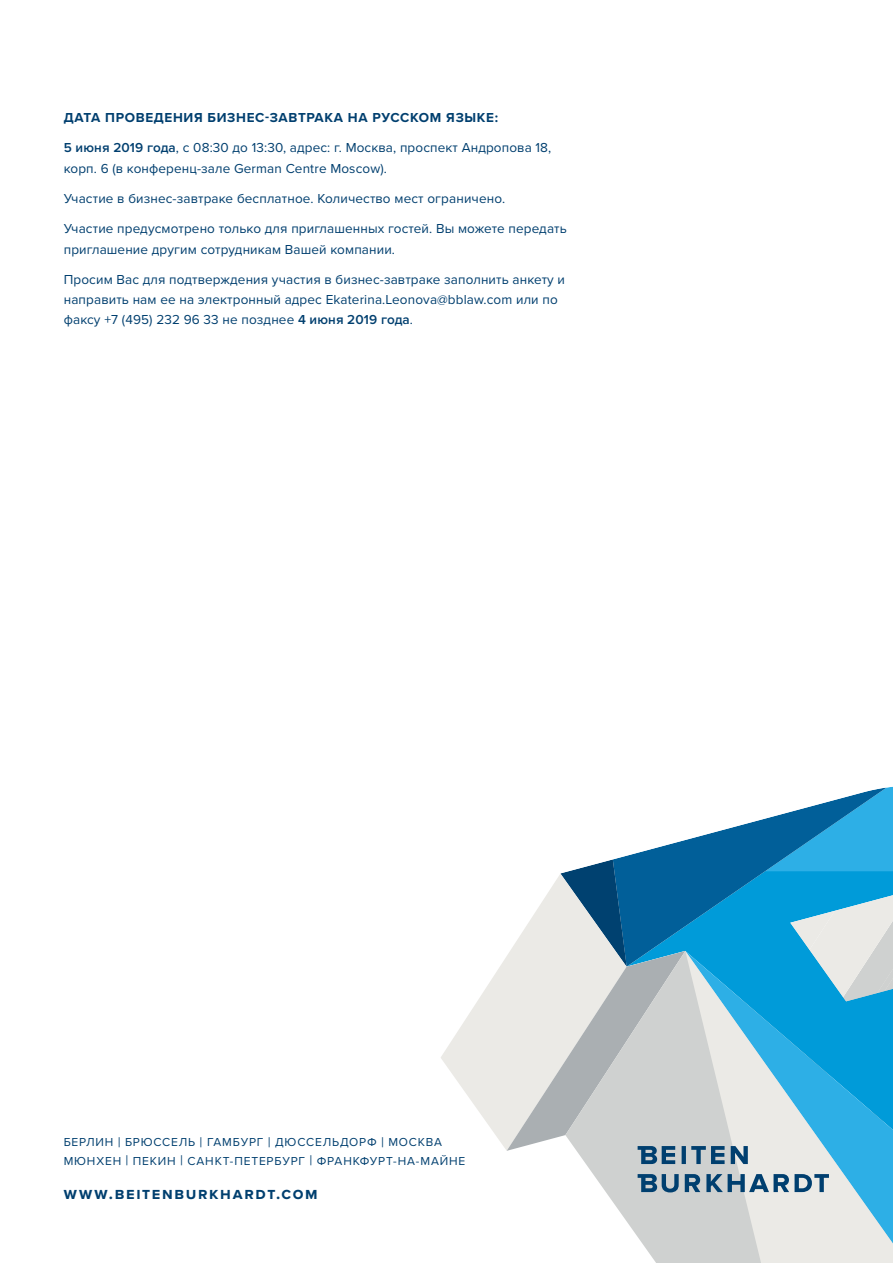
<style>
.page{position:relative;width:893px;height:1263px;background:#fff}
.page>*{position:absolute;margin:0;border:0;box-sizing:border-box;transform-origin:0 0}
.t1{font:700 16.5px "Proxima Nova";letter-spacing:.1em;color:#003f6f}
.t2{font:13.5px/20.2px "Proxima Nova";letter-spacing:.01em;color:#003f6f}
.t3{font:700 13.5px "Proxima Nova";letter-spacing:.05em;color:#003f6f}
.t4{font:12px/18.8px "Proxima Nova";letter-spacing:.065em;color:#003f6f}
.s1{font-weight:600}
.s2{font-size:14.25px}
</style>
<div class="page">
<svg style="left:441px;top:956px;width:66px;height:195px"></svg>
<svg style="left:507px;top:786px;width:386px;height:477px"></svg>
<p class="t3" style="left:64px;top:107px;width:436px">ДАТА ПРОВЕДЕНИЯ БИЗНЕС-ЗАВТРАКА НА РУССКОМ ЯЗЫКЕ:</p>
<p class="t2" style="left:64px;top:137px;width:489px"><span class="s1">5 июня 2019 года</span>, с 08:30 до 13:30, адрес: г. Москва, проспект Андропова 18, корп. 6 (в конференц-зале German Centre Moscow).</p>
<p class="t2" style="left:64px;top:188px;width:443px">Участие в бизнес-завтраке бесплатное. Количество мест ограничено.</p>
<p class="t2" style="left:64px;top:218px;width:505px">Участие предусмотрено только для приглашенных гостей. Вы можете передать приглашение другим сотрудникам Вашей компании.</p>
<p class="t2" style="left:64px;top:269px;width:503px">Просим Вас для подтверждения участия в бизнес-завтраке заполнить анкету и направить нам ее на электронный адрес Ekaterina.Leonova@bblaw.com или по факсу +7 (495) 232 96 33 не позднее <span class="s1">4 июня 2019 года</span>.</p>
<p class="t4" style="left:64px;top:1132px;width:403px">БЕРЛИН <span class="s2">|</span> БРЮССЕЛЬ <span class="s2">|</span> ГАМБУРГ <span class="s2">|</span> ДЮССЕЛЬДОРФ <span class="s2">|</span> МОСКВА<br>МЮНХЕН <span class="s2">|</span> ПЕКИН <span class="s2">|</span> САНКТ-ПЕТЕРБУРГ <span class="s2">|</span> ФРАНКФУРТ-НА-МАЙНЕ</p>
<p class="t1" style="left:64px;top:1181px;width:255px">www.beitenburkhardt.com</p>
</div>
